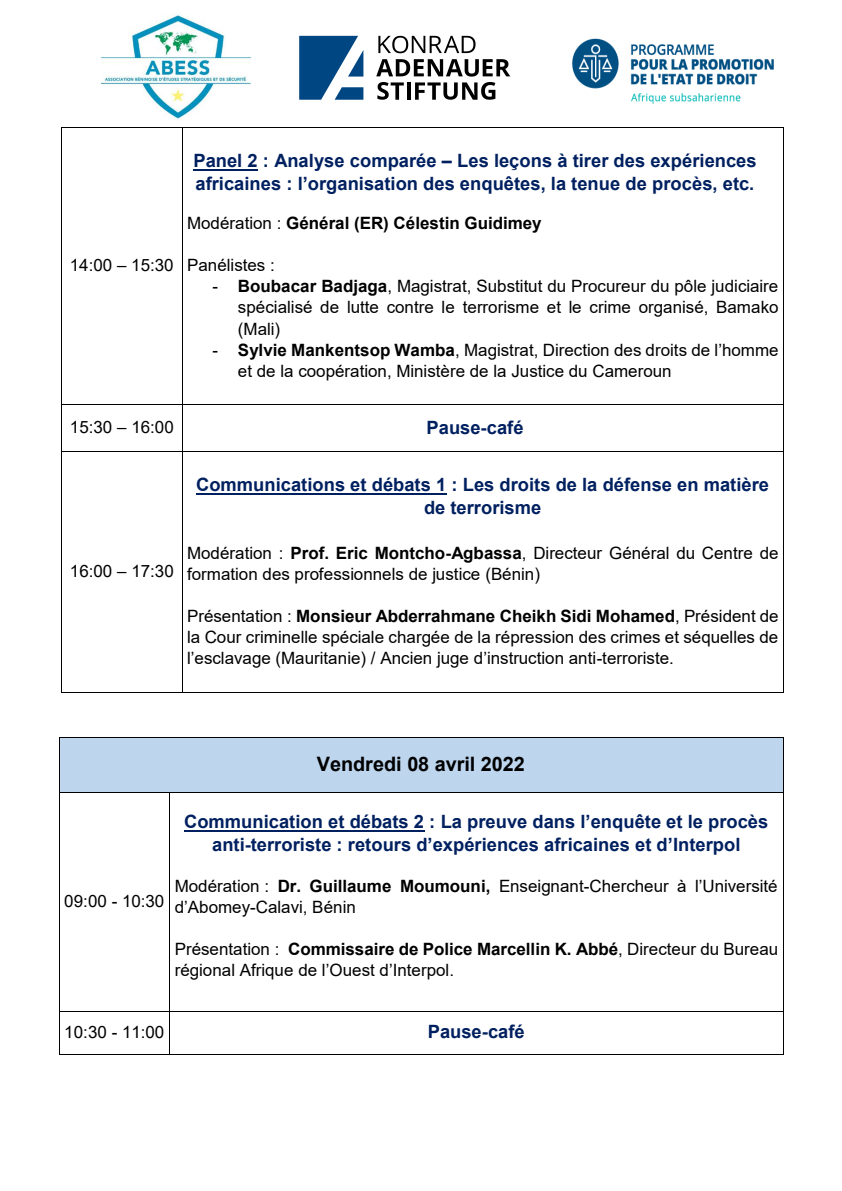
<style>
.page{position:relative;width:842px;height:1191px;background:#fff}
.page>*{position:absolute;margin:0;border:0;box-sizing:border-box;transform-origin:0 0}
.t1{font:700 19.8px "Arial";color:#000}
.t2{font:700 18.4px/22.8px "Arial";color:#002060}
.t3{font:700 18.4px/23px "Arial";color:#002060;text-align:center}
.t4{font:17px/21px "Arial";color:#000}
.t5{font:700 17px "Arial";color:#000}
.s1{font-style:inherit}
.s2{font-weight:400}
.s3{font-weight:700}
</style>
<div class="page">
<svg style="left:378px;top:36px;width:97px;height:17px"></svg>
<svg style="left:376px;top:59px;width:134px;height:41px"></svg>
<svg style="left:299px;top:36px;width:64px;height:64px"></svg>
<img style="left:571px;top:38px;width:203px;height:66px">
<img style="left:102px;top:14px;width:149px;height:105px">
<hr style="left:193px;top:169px;width:65px;height:2px;background:#002060">
<hr style="left:62px;top:127px;width:120px;height:1px;background:#000">
<hr style="left:182px;top:127px;width:601px;height:1px;background:#000">
<hr style="left:61px;top:127px;width:1px;height:277px;background:#000">
<hr style="left:182px;top:127px;width:1px;height:277px;background:#000">
<hr style="left:783px;top:127px;width:1px;height:277px;background:#000">
<hr style="left:62px;top:404px;width:120px;height:1px;background:#000">
<hr style="left:182px;top:404px;width:601px;height:1px;background:#000">
<hr style="left:61px;top:405px;width:1px;height:46px;background:#000">
<hr style="left:182px;top:405px;width:1px;height:46px;background:#000">
<hr style="left:783px;top:405px;width:1px;height:46px;background:#000">
<hr style="left:196px;top:493px;width:250px;height:2px;background:#002060">
<hr style="left:62px;top:451px;width:120px;height:1px;background:#000">
<hr style="left:182px;top:451px;width:601px;height:1px;background:#000">
<hr style="left:61px;top:451px;width:1px;height:241px;background:#000">
<hr style="left:62px;top:692px;width:120px;height:1px;background:#000">
<hr style="left:182px;top:451px;width:1px;height:241px;background:#000">
<hr style="left:182px;top:692px;width:601px;height:1px;background:#000">
<hr style="left:783px;top:451px;width:1px;height:241px;background:#000">
<div style="left:59px;top:737px;width:724px;height:55px;background:#bdd6ee"></div>
<hr style="left:59px;top:737px;width:724px;height:1px;background:#000">
<hr style="left:59px;top:737px;width:1px;height:55px;background:#000">
<hr style="left:783px;top:737px;width:1px;height:55px;background:#000">
<hr style="left:184px;top:830px;width:240px;height:2px;background:#002060">
<hr style="left:59px;top:792px;width:110px;height:1px;background:#000">
<hr style="left:170px;top:792px;width:613px;height:1px;background:#000">
<hr style="left:59px;top:792px;width:1px;height:219px;background:#000">
<hr style="left:169px;top:792px;width:1px;height:219px;background:#000">
<hr style="left:783px;top:792px;width:1px;height:219px;background:#000">
<hr style="left:59px;top:1011px;width:110px;height:1px;background:#000">
<hr style="left:170px;top:1011px;width:613px;height:1px;background:#000">
<hr style="left:59px;top:1012px;width:1px;height:41px;background:#000">
<hr style="left:59px;top:1053px;width:110px;height:1px;background:#000">
<hr style="left:169px;top:1012px;width:1px;height:41px;background:#000">
<hr style="left:170px;top:1053px;width:613px;height:1px;background:#000">
<hr style="left:783px;top:1012px;width:1px;height:41px;background:#000">
<p class="t4" style="left:70px;top:254px;width:105px">14:00 <span class="s1">–</span> 15:30</p>
<p class="t2" style="left:193px;top:150px;width:565px">Panel 2 : Analyse comparée <span class="s1">–</span> Les leçons à tirer des expériences africaines <span class="s1">: l’organisation des enquêtes, la tenue d</span>e procès, etc.</p>
<p class="t5" style="left:187px;top:211px;width:356px"><span class="s2">Modération :</span> Général (ER) Célestin Guidimey</p>
<p class="t4" style="left:187px;top:255px;width:89px">Panélistes :</p>
<p class="t4" style="left:238px;top:276px;width:542px;text-align:justify;text-indent:-25px">- <span class="s3">Boubacar Badjaga</span>, Magistrat, Substitut du Procureur du pôle judiciaire spécialisé de lutte contre le terrorisme et le crime organisé, Bamako (Mali)</p>
<p class="t4" style="left:238px;top:339px;width:542px;text-indent:-25px">- <span class="s3">Sylvie Mankentsop Wamba</span><span class="s1">, Magistrat, Direction des droits de l’homme </span>et de la coopération, Ministère de la Justice du Cameroun</p>
<p class="t4" style="left:70px;top:417px;width:105px">15:30 <span class="s1">–</span> 16:00</p>
<p class="t2" style="left:427px;top:416px;width:98px">Pause-café</p>
<p class="t4" style="left:70px;top:560px;width:105px">16:00 <span class="s1">–</span> 17:30</p>
<p class="t2" style="left:196px;top:473px;width:574px;text-align:center">Communications et débats 1 : Les droits de la défense en matière de terrorisme</p>
<p class="t4" style="left:187px;top:542px;width:593px">Modération : <span class="s3">Prof. Eric Montcho-Agbassa</span>, Directeur Général du Centre de formation des professionnels de justice (Bénin)</p>
<p class="t4" style="left:187px;top:605px;width:593px;text-align:justify">Présentation : <span class="s3">Monsieur Abderrahmane Cheikh Sidi Mohamed</span>, Président de la Cour criminelle spéciale chargée de la répression des crimes et séquelles de <span class="s1">l’esclavage (Mauritanie) / Ancien juge d’instruction anti</span>-terroriste.</p>
<p class="t1" style="left:317px;top:750px;width:210px">Vendredi 08 avril 2022</p>
<p class="t4" style="left:64px;top:890px;width:102px">09:00 - 10:30</p>
<p class="t3" style="left:184px;top:810px;width:586px"><span class="s1">Communication et débats 2</span> : La preuve dans l’e<span class="s1">nquête et le procès anti-terroriste</span> : retours d’expériences africaines et d’Interpol</p>
<p class="t4" style="left:175px;top:875px;width:604px">Modération : <span class="s3">Dr. Guillaume Moumouni,</span> Enseignant-<span class="s1">Chercheur à l’Université d’Abomey</span>-Calavi, Bénin</p>
<p class="t4" style="left:175px;top:938px;width:605px">Présentation : <span class="s3">Commissaire de Police Marcellin K. Abbé</span>, Directeur du Bureau régional Afrique <span class="s1">de l’Ouest d’Interpol.</span></p>
<p class="t4" style="left:64px;top:1021px;width:102px">10:30 - 11:00</p>
<p class="t2" style="left:428px;top:1020px;width:98px">Pause-café</p>
</div>
